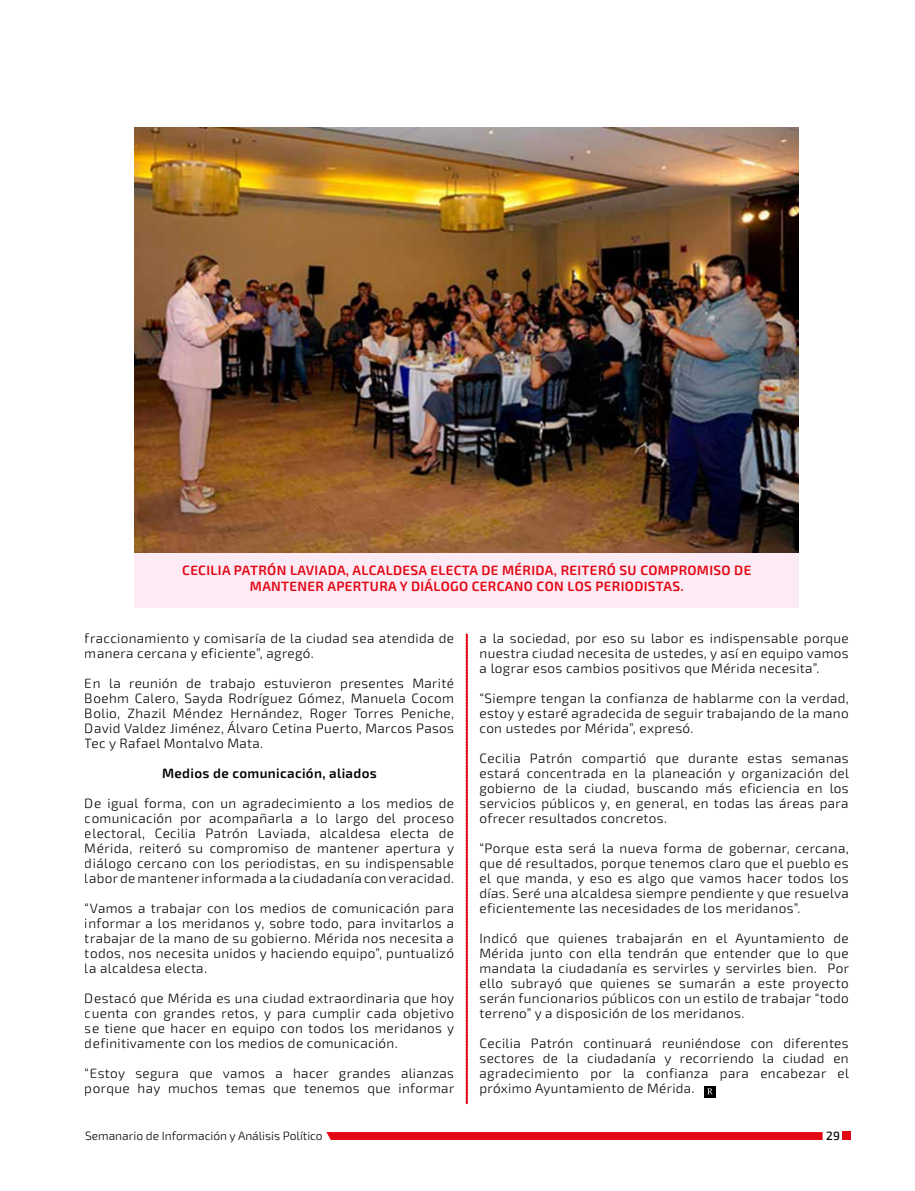
<style>
.page{position:relative;width:915px;height:1191px;background:#fff}
.page>*{position:absolute;margin:0;border:0;box-sizing:border-box;transform-origin:0 0}
.t1{font:300 13.5px/15px "Exo 2";letter-spacing:.025em;color:#000;text-align:justify}
.t2{font:600 13.5px/16.5px "Exo 2";letter-spacing:.025em;color:#e30613;text-align:center}
.t3{font:600 13.5px "Exo 2";letter-spacing:.025em;color:#000}
.t4{font:300 12px "Exo 2";color:#000}
.t5{font:500 12px "Exo 2";color:#000}
</style>
<div class="page">
<div style="left:135px;top:529px;width:663px;height:79px;background:#fceaf4"></div>
<div style="left:842px;top:1131px;width:8px;height:9px;background:#e30613"></div>
<svg style="left:326px;top:1132px;width:496px;height:8px;background:#e30a17"></svg>
<svg style="left:466px;top:634px;width:1px;height:469px"></svg>
<div style="left:704px;top:1086px;width:11px;height:11px;background:#000"></div>
<svg style="left:707px;top:1088px;width:5px;height:6px"></svg>
<img style="left:135px;top:128px;width:663px;height:425px">
<p class="t2" style="left:182px;top:562px;width:570px">CECILIA PATRÓN LAVIADA, ALCALDESA ELECTA DE MÉRIDA, REITERÓ SU COMPROMISO DE<br>MANTENER APERTURA Y DIÁLOGO CERCANO CON LOS PERIODISTAS.</p>
<p class="t1" style="left:85px;top:631px;width:370px">fraccionamiento y comisaría de la ciudad sea atendida de manera cercana y eficiente”, agregó.</p>
<p class="t1" style="left:85px;top:676px;width:370px">En la reunión de trabajo estuvieron presentes Marité Boehm Calero, Sayda Rodríguez Gómez, Manuela Cocom Bolio, Zhazil Méndez Hernández, Roger Torres Peniche, David Valdez Jiménez, Álvaro Cetina Puerto, Marcos Pasos Tec y Rafael Montalvo Mata.</p>
<p class="t3" style="left:162px;top:765px;width:216px">Medios de comunicación, aliados</p>
<p class="t1" style="left:85px;top:796px;width:371px">De igual forma, con un agradecimiento a los medios de comunicación por acompañarla a lo largo del proceso electoral, Cecilia Patrón Laviada, alcaldesa electa de Mérida, reiteró su compromiso de mantener apertura y diálogo cercano con los periodistas, en su indispensable labor de mantener informada a la ciudadanía con veracidad.</p>
<p class="t1" style="left:85px;top:901px;width:370px">“Vamos a trabajar con los medios de comunicación para informar a los meridanos y, sobre todo, para invitarlos a trabajar de la mano de su gobierno. Mérida nos necesita a todos, nos necesita unidos y haciendo equipo”, puntualizó la alcaldesa electa.</p>
<p class="t1" style="left:85px;top:991px;width:371px">Destacó que Mérida es una ciudad extraordinaria que hoy cuenta con grandes retos, y para cumplir cada objetivo se tiene que hacer en equipo con todos los meridanos y definitivamente con los medios de comunicación.</p>
<p class="t1" style="left:85px;top:1066px;width:371px">“Estoy segura que vamos a hacer grandes alianzas porque hay muchos temas que tenemos que informar</p>
<p class="t1" style="left:479px;top:631px;width:370px">a la sociedad, por eso su labor es indispensable porque nuestra ciudad necesita de ustedes, y así en equipo vamos a lograr esos cambios positivos que Mérida necesita”.</p>
<p class="t1" style="left:479px;top:691px;width:370px">“Siempre tengan la confianza de hablarme con la verdad, estoy y estaré agradecida de seguir trabajando de la mano con ustedes por Mérida”, expresó.</p>
<p class="t1" style="left:479px;top:751px;width:371px">Cecilia Patrón compartió que durante estas semanas estará concentrada en la planeación y organización del gobierno de la ciudad, buscando más eficiencia en los servicios públicos y, en general, en todas las áreas para ofrecer resultados concretos.</p>
<p class="t1" style="left:479px;top:841px;width:370px">“Porque esta será la nueva forma de gobernar, cercana, que dé resultados, porque tenemos claro que el pueblo es el que manda, y eso es algo que vamos hacer todos los días. Seré una alcaldesa siempre pendiente y que resuelva eficientemente las necesidades de los meridanos”.</p>
<p class="t1" style="left:479px;top:931px;width:371px">Indicó que quienes trabajarán en el Ayuntamiento de Mérida junto con ella tendrán que entender que lo que mandata la ciudadanía es servirles y servirles bien. Por ello subrayó que quienes se sumarán a este proyecto serán funcionarios públicos con un estilo de trabajar “todo terreno” y a disposición de los meridanos.</p>
<p class="t1" style="left:479px;top:1036px;width:371px">Cecilia Patrón continuará reuniéndose con diferentes sectores de la ciudadanía y recorriendo la ciudad en agradecimiento por la confianza para encabezar el próximo Ayuntamiento de Mérida.</p>
<p class="t4" style="left:85px;top:1128px;width:239px">Semanario de Información y Análisis Político</p>
<p class="t5" style="left:826px;top:1128px;width:15px">29</p>
</div>
